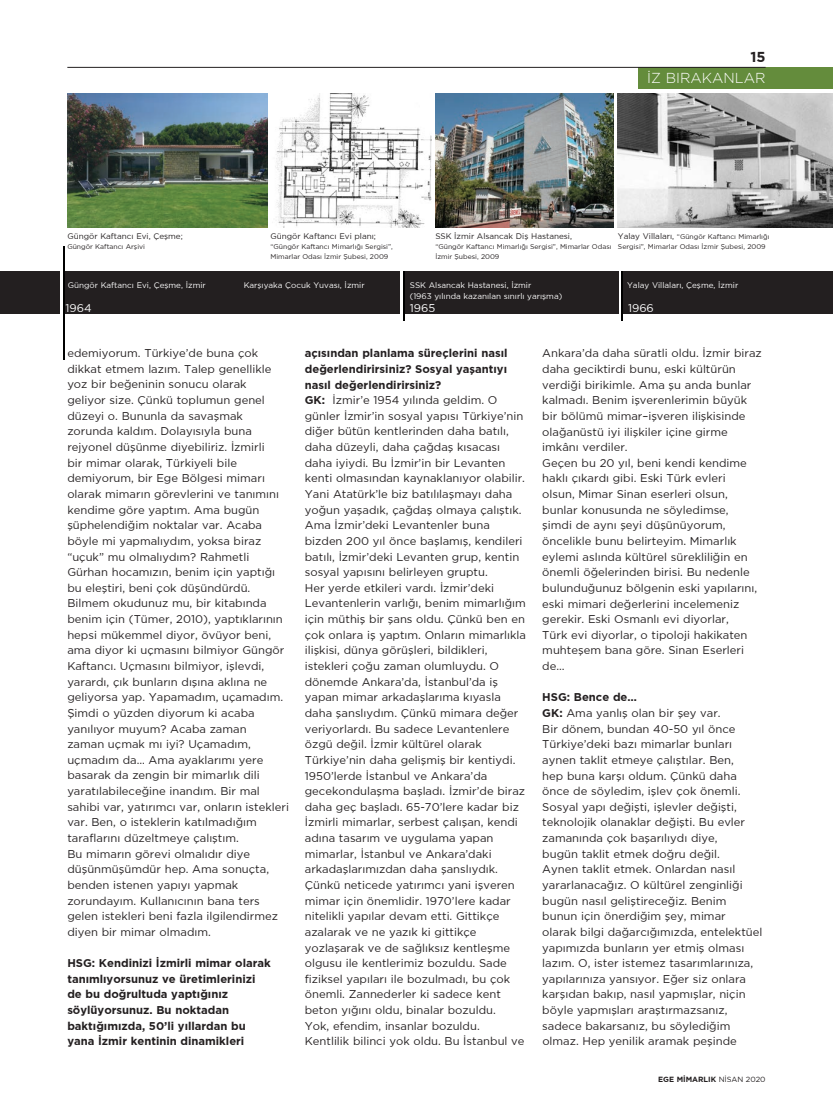
<style>
.page{position:relative;width:833px;height:1117px;background:#fff}
.page>*{position:absolute;margin:0;border:0;box-sizing:border-box;transform-origin:0 0}
.t1{font:300 14.38px "Gotham TRUN";color:#fff}
.t2{font:700 14.38px "Gotham TRUN";color:#231f20}
.metin{font:11.25px/15.6px "Gotham TRUN";color:#231f20}
.metin-2{font:700 11.25px/15.6px "Gotham TRUN";color:#231f20}
.t3{font:11.25px "Gotham TRUN";color:#fff}
.resim_alti{font:8.12px "Gotham TRUN";color:#fff}
.resim_alti-2{font:8.12px "Gotham TRUN";color:#231f20}
.t4{font:700 7.5px "Gotham TRUN";color:#231f20}
.resim_alti-3{font:6.88px/10px "Gotham TRUN";color:#231f20}
.s1{font-size:8.12px}
.s2{font-weight:700}
.s3{font-weight:400}
</style>
<div class="page">
<div style="left:638px;top:67px;width:195px;height:22px;background:#648c3c"></div>
<hr style="left:67px;top:67px;width:698px;height:1px;background:#231f20">
<div style="left:0;top:271px;width:833px;height:43px;background:#231f20"></div>
<hr style="left:60px;top:246px;width:4px;height:114px;background:#fff">
<hr style="left:63px;top:246px;width:1px;height:114px;background:#000">
<hr style="left:400px;top:271px;width:4px;height:43px;background:#fff">
<hr style="left:403px;top:271px;width:2px;height:50px;background:#000">
<hr style="left:619px;top:271px;width:3px;height:43px;background:#fff">
<hr style="left:621px;top:271px;width:2px;height:50px;background:#000">
<img style="left:617px;top:93px;width:216px;height:135px">
<img style="left:435px;top:93px;width:178px;height:135px">
<img style="left:68px;top:93px;width:199px;height:135px">
<img style="left:275px;top:93px;width:156px;height:135px">
<p class="t2" style="left:750px;top:48px;width:17px">15</p>
<p class="t1" style="left:647px;top:70px;width:120px">İZ BIRAKANLAR</p>
<p class="resim_alti-2" style="left:67px;top:232px;width:117px">Güngör Kaftancı Evi, Çeşme;</p>
<p class="resim_alti-3" style="left:67px;top:241px;width:79px">Güngör Kaftancı Arşivi</p>
<p class="resim_alti" style="left:68px;top:280px;width:140px">Güngör Kaftancı Evi, Çeşme, İzmir</p>
<p class="t3" style="left:66px;top:302px;width:28px">1964</p>
<p class="resim_alti-2" style="left:270px;top:232px;width:107px">Güngör Kaftancı Evi planı;</p>
<p class="resim_alti-3" style="left:270px;top:241px;width:124px">“Güngör Kaftancı Mimarlığı Sergisi”,<br>Mimarlar Odası İzmir Şubesi, 2009</p>
<p class="resim_alti" style="left:244px;top:280px;width:122px">Karşıyaka Çocuk Yuvası, İzmir</p>
<p class="resim_alti-2" style="left:435px;top:232px;width:138px">SSK İzmir Alsancak Diş Hastanesi,</p>
<p class="resim_alti-3" style="left:435px;top:241px;width:178px">“Güngör Kaftancı Mimarlığı Sergisi”, Mimarlar Odası<br>İzmir Şubesi, 2009</p>
<p class="resim_alti-3" style="left:618px;top:231px;width:153px"><span class="s1">Yalay Villaları,</span> “Güngör Kaftancı Mimarlığı<br>Sergisi”, Mimarlar Odası İzmir Şubesi, 2009</p>
<p class="resim_alti" style="left:410px;top:280px;width:123px">SSK Alsancak Hastanesi, İzmir</p>
<p class="resim_alti" style="left:410px;top:292px;width:154px">(1963 yılında kazanılan sınırlı yarışma)</p>
<p class="t3" style="left:410px;top:302px;width:27px">1965</p>
<p class="resim_alti" style="left:627px;top:280px;width:113px">Yalay Villaları, Çeşme, İzmir</p>
<p class="t3" style="left:628px;top:301px;width:27px">1966</p>
<p class="metin" style="left:67px;top:345px;width:223px">edemiyorum. Türkiye’de buna çok dikkat etmem lazım. Talep genellikle yoz bir beğeninin sonucu olarak<br>geliyor size. Çünkü toplumun genel düzeyi o. Bununla da savaşmak zorunda kaldım. Dolayısıyla buna rejyonel düşünme diyebiliriz. İzmirli<br>bir mimar olarak, Türkiyeli bile demiyorum, bir Ege Bölgesi mimarı olarak mimarın görevlerini ve tanımını kendime göre yaptım. Ama bugün şüphelendiğim noktalar var. Acaba böyle mi yapmalıydım, yoksa biraz “uçuk” mu olmalıydım? Rahmetli Gürhan hocamızın, benim için yaptığı bu eleştiri, beni çok düşündürdü.<br>Bilmem okudunuz mu, bir kitabında benim için (Tümer, 2010), yaptıklarının hepsi mükemmel diyor, övüyor beni, ama diyor ki uçmasını bilmiyor Güngör Kaftancı. Uçmasını bilmiyor, işlevdi, yarardı, çık bunların dışına aklına ne geliyorsa yap. Yapamadım, uçamadım.<br>Şimdi o yüzden diyorum ki acaba yanılıyor muyum? Acaba zaman<br>zaman uçmak mı iyi? Uçamadım, uçmadım da… Ama ayaklarımı yere basarak da zengin bir mimarlık dili yaratılabileceğine inandım. Bir mal sahibi var, yatırımcı var, onların istekleri var. Ben, o isteklerin katılmadığım taraflarını düzeltmeye çalıştım.<br>Bu mimarın görevi olmalıdır diye düşünmüşümdür hep. Ama sonuçta, benden istenen yapıyı yapmak zorundayım. Kullanıcının bana ters gelen istekleri beni fazla ilgilendirmez diyen bir mimar olmadım.</p>
<p class="metin-2" style="left:67px;top:954px;width:205px">HSG: Kendinizi İzmirli mimar olarak tanımlıyorsunuz ve üretimlerinizi de bu doğrultuda yaptığınız söylüyorsunuz. Bu noktadan baktığımızda, 50’li yıllardan bu yana İzmir kentinin dinamikleri</p>
<p class="metin-2" style="left:305px;top:345px;width:204px;text-align:justify">açısından planlama süreçlerini nasıl değerlendirirsiniz? Sosyal yaşantıyı nasıl değerlendirirsiniz?</p>
<p class="metin" style="left:305px;top:392px;width:223px"><span class="s2">GK:</span> İzmir’e 1954 yılında geldim. O günler İzmir’in sosyal yapısı Türkiye’nin diğer bütün kentlerinden daha batılı, daha düzeyli, daha çağdaş kısacası daha iyiydi. Bu İzmir’in bir Levanten kenti olmasından kaynaklanıyor olabilir.<br>Yani Atatürk’le biz batılılaşmayı daha yoğun yaşadık, çağdaş olmaya çalıştık.<br>Ama İzmir’deki Levantenler buna bizden 200 yıl önce başlamış, kendileri batılı, İzmir’deki Levanten grup, kentin sosyal yapısını belirleyen gruptu.<br>Her yerde etkileri vardı. İzmir’deki Levantenlerin varlığı, benim mimarlığım için müthiş bir şans oldu. Çünkü ben en çok onlara iş yaptım. Onların mimarlıkla ilişkisi, dünya görüşleri, bildikleri, istekleri çoğu zaman olumluydu. O dönemde Ankara’da, İstanbul’da iş yapan mimar arkadaşlarıma kıyasla daha şanslıydım. Çünkü mimara değer veriyorlardı. Bu sadece Levantenlere özgü değil. İzmir kültürel olarak Türkiye’nin daha gelişmiş bir kentiydi.<br>1950’lerde İstanbul ve Ankara’da gecekondulaşma başladı. İzmir’de biraz daha geç başladı. 65-70’lere kadar biz İzmirli mimarlar, serbest çalışan, kendi adına tasarım ve uygulama yapan mimarlar, İstanbul ve Ankara’daki arkadaşlarımızdan daha şanslıydık.<br>Çünkü neticede yatırımcı yani işveren mimar için önemlidir. 1970’lere kadar nitelikli yapılar devam etti. Gittikçe azalarak ve ne yazık ki gittikçe yozlaşarak ve de sağlıksız kentleşme olgusu ile kentlerimiz bozuldu. Sade fiziksel yapıları ile bozulmadı, bu çok önemli. Zannederler ki sadece kent beton yığını oldu, binalar bozuldu.<br>Yok, efendim, insanlar bozuldu.<br>Kentlilik bilinci yok oldu. Bu İstanbul ve</p>
<p class="metin" style="left:542px;top:345px;width:221px">Ankara’da daha süratli oldu. İzmir biraz daha geciktirdi bunu, eski kültürün verdiği birikimle. Ama şu anda bunlar kalmadı. Benim işverenlerimin büyük bir bölümü mimar–işveren ilişkisinde olağanüstü iyi ilişkiler içine girme imkânı verdiler.</p>
<p class="metin" style="left:542px;top:454px;width:216px">Geçen bu 20 yıl, beni kendi kendime haklı çıkardı gibi. Eski Türk evleri olsun, Mimar Sinan eserleri olsun, bunlar konusunda ne söyledimse, şimdi de aynı şeyi düşünüyorum, öncelikle bunu belirteyim. Mimarlık eylemi aslında kültürel sürekliliğin en önemli öğelerinden birisi. Bu nedenle bulunduğunuz bölgenin eski yapılarını, eski mimari değerlerini incelemeniz gerekir. Eski Osmanlı evi diyorlar,<br>Türk evi diyorlar, o tipoloji hakikaten muhteşem bana göre. Sinan Eserleri de…</p>
<p class="metin-2" style="left:542px;top:689px;width:96px">HSG: Bence de…</p>
<p class="metin" style="left:542px;top:704px;width:222px"><span class="s2">GK:</span> Ama yanlış olan bir şey var.<br>Bir dönem, bundan 40-50 yıl önce Türkiye’deki bazı mimarlar bunları aynen taklit etmeye çalıştılar. Ben,<br>hep buna karşı oldum. Çünkü daha önce de söyledim, işlev çok önemli.<br>Sosyal yapı değişti, işlevler değişti, teknolojik olanaklar değişti. Bu evler zamanında çok başarılıydı diye,<br>bugün taklit etmek doğru değil.<br>Aynen taklit etmek. Onlardan nasıl yararlanacağız. O kültürel zenginliği bugün nasıl geliştireceğiz. Benim bunun için önerdiğim şey, mimar olarak bilgi dağarcığımızda, entelektüel yapımızda bunların yer etmiş olması lazım. O, ister istemez tasarımlarınıza, yapılarınıza yansıyor. Eğer siz onlara karşıdan bakıp, nasıl yapmışlar, niçin böyle yapmışları araştırmazsanız, sadece bakarsanız, bu söylediğim olmaz. Hep yenilik aramak peşinde</p>
<p class="t4" style="left:658px;top:1074px;width:109px">EGE M‹MARLIK <span class="s3">NİSAN 2020</span></p>
</div>
